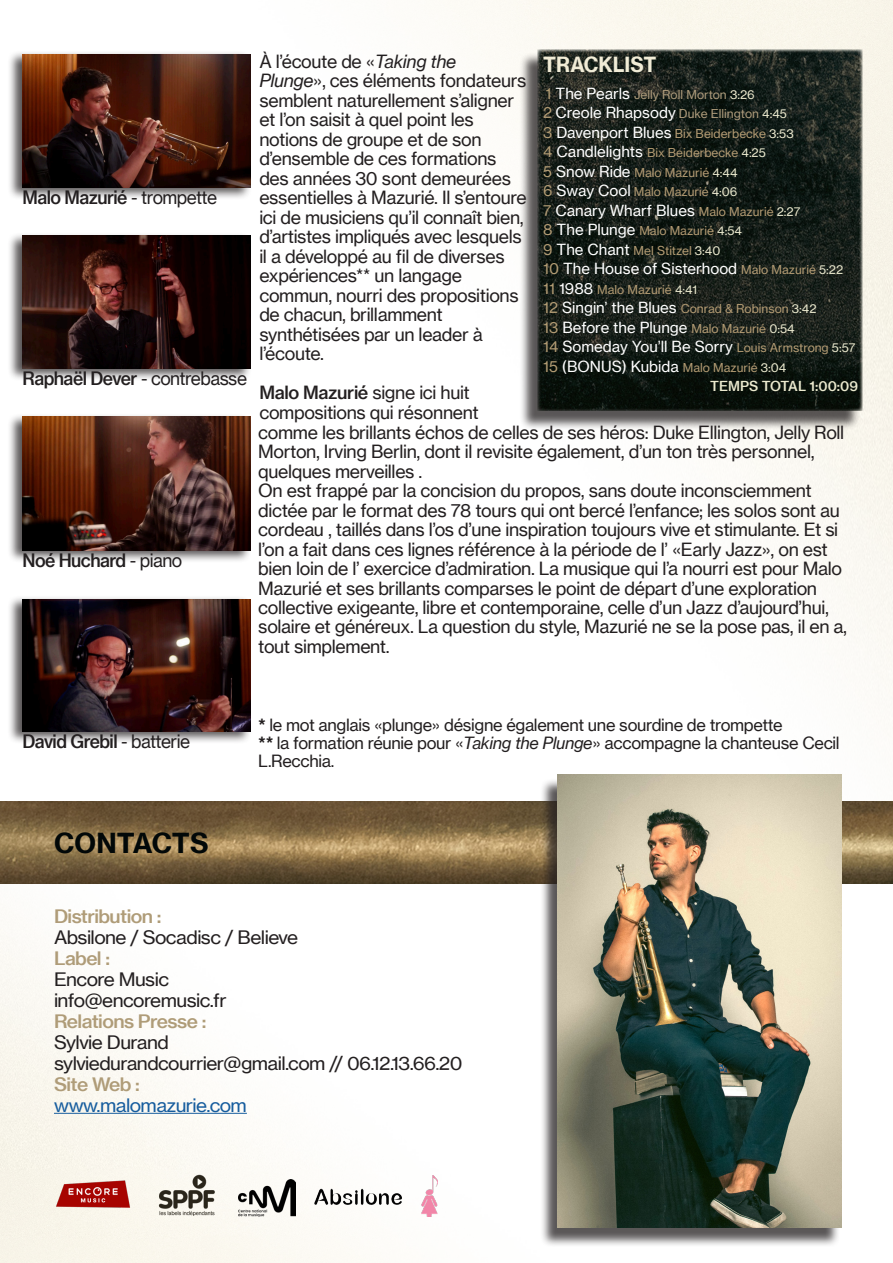
<style>
.page{position:relative;width:893px;height:1263px;background:#fff}
.page>*{position:absolute;margin:0;border:0;box-sizing:border-box;transform-origin:0 0}
.t1{font:700 27px "Neue Haas Grotesk Text Pro";letter-spacing:.005em;color:#020808}
.t2{font:700 20.4px "Neue Haas Grotesk Text Pro";color:#f1ecd6;scale:.95 1}
.Style_de_paragraphe{font:500 18.15px "Neue Haas Grotesk Text Pro";letter-spacing:-.03em;color:#231f20;scale:.96 1}
.Style_de_paragraphe-2{font:18.15px "Neue Haas Grotesk Text Pro";letter-spacing:-.03em;color:#231f20;scale:1.05 1}
.Style_de_paragraphe-3{font:18.15px "N Haas Grotesk TX Pro 55 Rg";letter-spacing:-.03em;color:#231f20;scale:1.05 1}
.Style_de_paragraphe-4{font:18.15px "N Haas Grotesk TX Pro 65 Md";letter-spacing:-.03em;color:#af9c78;scale:1.05 1}
.Style_de_paragraphe-5{font:18.15px "Neue Haas Grotesk Text Pro";letter-spacing:-.03em;color:#175d9e;scale:1.05 1}
.Style_de_paragraphe-6{font:17.85px/19.5px "Neue Haas Grotesk Text Pro";letter-spacing:-.02em;color:#231f20}
.t3{font:16.5px/18px "Neue Haas Grotesk Text Pro";letter-spacing:-.02em;color:#231f20}
.Composer{font:15px "Neue Haas Grotesk Text Pro";color:#fff}
.Composer-2{font:500 13.5px "Neue Haas Grotesk Text Pro";color:#eceacf}
.Composer-3{font:12px "Neue Haas Grotesk Text Pro";color:#b39b73}
.Composer-4{font:12px "Neue Haas Grotesk Text Pro";color:#ad9b7b}
.s1{font-weight:400}
.s2{font-style:italic}
.s3{font-weight:500}
.s4{font-size:15px;color:#b39c74}
.s5{font-size:15px;color:#fff}
.s6{color:#ede9cd}
.s7{color:#b39c74}
.s8{font-size:12px;color:#ad9b7b}
.s9{font-size:12px;color:#eceacf}
.s10{font-size:12px;color:#b39b73}
.s11{color:#eceacf}
.s12{font-weight:700}
</style>
<div class="page">
<img style="left:0;top:883px;width:893px;height:380px">
<img style="left:448px;top:0;width:445px;height:801px">
<div style="left:7px;top:50px;width:245px;height:150px;background:#231f20;opacity:.75"></div>
<img style="left:22px;top:54px;width:229px;height:133px">
<div style="left:7px;top:232px;width:245px;height:149px;background:#231f20;opacity:.75"></div>
<img style="left:22px;top:236px;width:229px;height:132px">
<div style="left:7px;top:413px;width:245px;height:150px;background:#231f20;opacity:.75"></div>
<img style="left:22px;top:417px;width:229px;height:133px">
<div style="left:7px;top:595px;width:245px;height:149px;background:#231f20;opacity:.75"></div>
<img style="left:22px;top:599px;width:229px;height:132px">
<img style="left:0;top:801px;width:893px;height:82px">
<div style="left:540px;top:778px;width:300px;height:469px;background:#231f20;opacity:.75"></div>
<img style="left:557px;top:775px;width:284px;height:452px">
<hr style="left:54px;top:1113px;width:193px;height:1px;background:#175d9e">
<img style="left:49px;top:1165px;width:89px;height:58px">
<img style="left:155px;top:1171px;width:63px;height:44px">
<img style="left:239px;top:1179px;width:56px;height:37px">
<img style="left:314px;top:1185px;width:89px;height:24px">
<div style="left:519px;top:52px;width:342px;height:378px;background:#231f20;opacity:.75"></div>
<img style="left:537px;top:50px;width:325px;height:361px">
<img style="left:421px;top:1175px;width:16px;height:41px">
<p class="Style_de_paragraphe" style="left:22px;top:186px;width:204px">Malo Mazurié <span class="s1">- trompette</span></p>
<p class="Style_de_paragraphe" style="left:22px;top:367px;width:236px">Raphaël Dever <span class="s1">- contrebasse</span></p>
<p class="Style_de_paragraphe" style="left:22px;top:549px;width:168px">Noé Huchard <span class="s1">- piano</span></p>
<p class="Style_de_paragraphe-6" style="left:259px;top:51px;width:269px">À l’écoute de «<span class="s2">Taking the<br>Plunge</span>», ces éléments fondateurs semblent naturellement s’aligner et l’on saisit à quel point les notions de groupe et de son d’ensemble de ces formations des années 30 sont demeurées essentielles à Mazurié. Il s’entoure ici de musiciens qu’il connaît bien, d’artistes impliqués avec lesquels il a développé au fil de diverses expériences** un langage commun, nourri des propositions de chacun, brillamment synthétisées par un leader à l’écoute.</p>
<p class="Style_de_paragraphe-6" style="left:259px;top:383px;width:221px"><span class="s3">Malo Mazurié</span> signe ici huit compositions qui résonnent</p>
<p class="Style_de_paragraphe-6" style="left:258px;top:423px;width:587px">comme les brillants échos de celles de ses héros: Duke Ellington, Jelly Roll<br>Morton, Irving Berlin, dont il revisite également, d’un ton très personnel, quelques merveilles .</p>
<p class="Style_de_paragraphe-6" style="left:258px;top:481px;width:590px">On est frappé par la concision du propos, sans doute inconsciemment dictée par le format des 78 tours qui ont bercé l’enfance; les solos sont au cordeau , taillés dans l’os d’une inspiration toujours vive et stimulante. Et si l’on a fait dans ces lignes référence à la période de l’ «Early Jazz», on est bien loin de l’ exercice d’admiration. La musique qui l’a nourri est pour Malo Mazurié et ses brillants comparses le point de départ d’une exploration collective exigeante, libre et contemporaine, celle d’un Jazz d’aujourd’hui, solaire et généreux. La question du style, Mazurié ne se la pose pas, il en a, tout simplement.</p>
<p class="t2" style="left:543px;top:51px;width:121px">TRACKLIST</p>
<p class="Composer-4" style="left:546px;top:87px;width:211px"><span class="s4">1</span> <span class="s5">The Pearls</span> Jelly Roll Morton <span class="s6">3:26</span></p>
<p class="Composer" style="left:543px;top:103px;width:245px"><span class="s7">2</span> Creole Rhapsody <span class="s8">Duke Ellington</span> <span class="s9">4:45</span></p>
<p class="Composer" style="left:543px;top:123px;width:252px"><span class="s7">3</span> Davenport Blues <span class="s10">Bix Beiderbecke</span> <span class="s9">3:53</span></p>
<p class="Composer-3" style="left:543px;top:145px;width:224px"><span class="s4">4</span> <span class="s5">Candlelights</span> Bix Beiderbecke <span class="s11">4:25</span></p>
<p class="Composer-3" style="left:543px;top:165px;width:196px"><span class="s4">5</span> <span class="s5">Snow Ride</span> Malo Mazurié <span class="s11">4:44</span></p>
<p class="Composer-3" style="left:543px;top:184px;width:196px"><span class="s4">6</span> <span class="s5">Sway Cool</span> Malo Mazurié <span class="s11">4:06</span></p>
<p class="Composer" style="left:543px;top:201px;width:259px"><span class="s7">7</span> Canary Wharf Blues <span class="s10">Malo Mazurié</span> <span class="s9">2:27</span></p>
<p class="Composer-3" style="left:543px;top:223px;width:200px"><span class="s4">8</span> <span class="s5">The Plunge</span> Malo Mazurié <span class="s11">4:54</span></p>
<p class="Composer-3" style="left:543px;top:243px;width:179px"><span class="s4">9</span> <span class="s5">The Chant</span> Mel Stitzel <span class="s11">3:40</span></p>
<p class="Composer" style="left:543px;top:259px;width:301px"><span class="s7">10</span> The House of Sisterhood <span class="s10">Malo Mazurié</span> <span class="s9">5:22</span></p>
<p class="Composer-3" style="left:543px;top:282px;width:155px"><span class="s4">11</span> <span class="s5">1988</span> Malo Mazurié <span class="s11">4:41</span></p>
<p class="Composer" style="left:543px;top:298px;width:275px"><span class="s7">12</span> Singin’ the Blues <span class="s10">Conrad &amp; Robinson</span> <span class="s9">3:42</span></p>
<p class="Composer" style="left:543px;top:318px;width:253px"><span class="s7">13</span> Before the Plunge <span class="s10">Malo Mazurié</span> <span class="s9">0:54</span></p>
<p class="Composer" style="left:543px;top:337px;width:314px"><span class="s7">14</span> Someday You’ll Be Sorry <span class="s10">Louis Armstrong</span> <span class="s9">5:57</span></p>
<p class="Composer" style="left:543px;top:357px;width:245px"><span class="s7">15</span> (BONUS) Kubida <span class="s10">Malo Mazurié</span> <span class="s9">3:04</span></p>
<p class="Composer-2" style="left:710px;top:378px;width:149px">TEMPS TOTAL 1:00:09</p>
<p class="Style_de_paragraphe" style="left:22px;top:730px;width:176px">David Grebil <span class="s1">- batterie</span></p>
<p class="t3" style="left:258px;top:716px;width:526px"><span class="s12">*</span> le mot anglais «plunge» désigne également une sourdine de trompette</p>
<p class="t3" style="left:258px;top:734px;width:583px"><span class="s12">**</span> la formation réunie pour «<span class="s2">Taking the Plunge</span>» accompagne la chanteuse Cecil<br>L.Recchia.</p>
<p class="t1" style="left:54px;top:826px;width:156px">CONTACTS</p>
<p class="Style_de_paragraphe-4" style="left:54px;top:905px;width:104px">Distribution :</p>
<p class="Style_de_paragraphe-3" style="left:54px;top:926px;width:234px">Absilone / Socadisc / Believe</p>
<p class="Style_de_paragraphe-4" style="left:54px;top:947px;width:55px">Label :</p>
<p class="Style_de_paragraphe-3" style="left:54px;top:968px;width:111px">Encore Music</p>
<p class="Style_de_paragraphe-2" style="left:54px;top:989px;width:166px">info@encoremusic.fr</p>
<p class="Style_de_paragraphe-4" style="left:54px;top:1010px;width:147px">Relations Presse :</p>
<p class="Style_de_paragraphe-3" style="left:54px;top:1031px;width:111px">Sylvie Durand</p>
<p class="Style_de_paragraphe-2" style="left:54px;top:1052px;width:391px">sylviedurandcourrier@gmail.com // 06.12.13.66.20</p>
<p class="Style_de_paragraphe-4" style="left:54px;top:1073px;width:83px">Site Web :</p>
<p class="Style_de_paragraphe-5" style="left:54px;top:1094px;width:185px">www.malomazurie.com</p>
</div>
